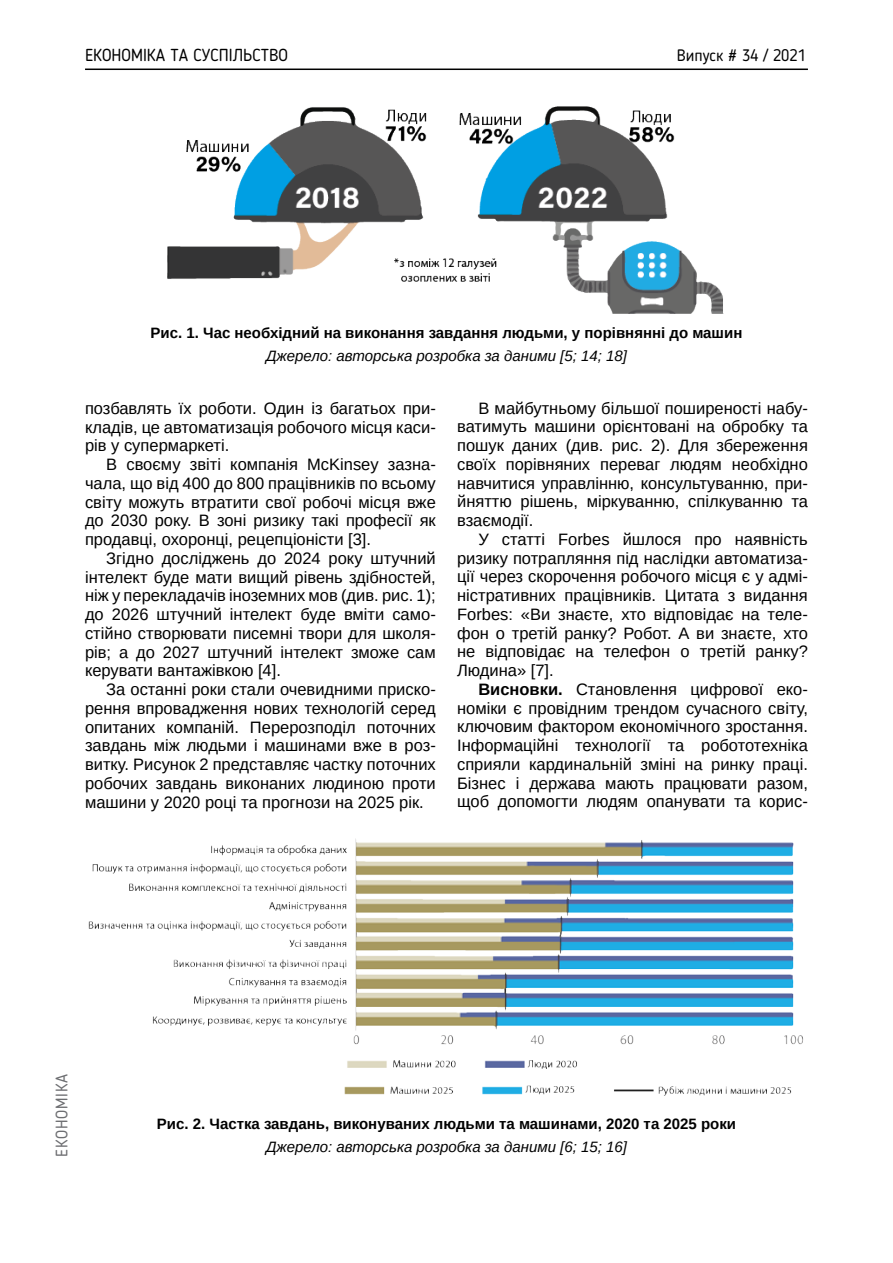
<style>
.page{position:relative;width:893px;height:1263px;background:#fff}
.page>*{position:absolute;margin:0;border:0;box-sizing:border-box;transform-origin:0 0}
.t1{font:17.25px "Blogger Sans";color:#000}
.t2{font:16.5px/18.8px "Arimo";color:#000;text-align:justify}
.t3{font:16.5px "Blogger Sans";color:#000}
.t4{font:16.5px "Blogger Sans";letter-spacing:.05em;color:#6d6e71}
.t5{font:700 15px "Arimo";color:#000}
.t6{font:italic 15px "Arimo";color:#000}
.s1{font-weight:700}
</style>
<div class="page">
<hr style="left:85px;top:69px;width:723px;height:1px;background:#000">
<img style="left:168px;top:106px;width:555px;height:208px">
<img style="left:88px;top:839px;width:716px;height:257px">
<p class="t1" style="left:85px;top:45px;width:204px">ЕКОНОМІКА ТА СУСПІЛЬСТВО</p>
<p class="t3" style="left:677px;top:45px;width:131px">Випуск # 34 / 2021</p>
<p class="t5" style="left:151px;top:322px;width:593px">Рис. 1. Час необхідний на виконання завдання людьми, у порівнянні до машин</p>
<p class="t6" style="left:266px;top:345px;width:362px">Джерело: авторська розробка за даними [5; 14; 18]</p>
<p class="t2" style="left:85px;top:399px;width:352px">позбавлять їх роботи. Один із багатьох при&shy;кладів, це автоматизація робочого місця каси&shy;рів у супермаркеті.</p>
<p class="t2" style="left:85px;top:455px;width:352px;text-indent:21px">В своєму звіті компанія McKinsey зазна&shy;чала, що від 400 до 800 працівників по всьому світу можуть втратити свої робочі місця вже до 2030 року. В зоні ризику такі професії як продавці, охоронці, рецепціоністи [3].</p>
<p class="t2" style="left:85px;top:549px;width:352px;text-indent:21px">Згідно досліджень до 2024 року штучний інтелект буде мати вищий рівень здібностей, ніж у перекладачів іноземних мов (див. рис. 1); до 2026 штучний інтелект буде вміти само&shy;стійно створювати писемні твори для школя&shy;рів; а до 2027 штучний інтелект зможе сам керувати вантажівкою [4].</p>
<p class="t2" style="left:85px;top:680px;width:352px;text-indent:21px">За останні роки стали очевидними приско&shy;рення впровадження нових технологій серед опитаних компаній. Перерозподіл поточних завдань між людьми і машинами вже в роз&shy;витку. Рисунок 2 представляє частку поточних робочих завдань виконаних людиною проти машини у 2020 році та прогнози на 2025 рік.</p>
<p class="t2" style="left:457px;top:399px;width:352px;text-indent:21px">В майбутньому більшої поширеності набу&shy;ватимуть машини орієнтовані на обробку та пошук даних (див. рис. 2). Для збереження своїх порівняних переваг людям необхідно навчитися управлінню, консультуванню, при&shy;йняттю рішень, міркуванню, спілкуванню та взаємодії.</p>
<p class="t2" style="left:457px;top:530px;width:352px;text-indent:21px">У статті Forbes йшлося про наявність ризику потрапляння під наслідки автоматиза&shy;ції через скорочення робочого місця є у адмі&shy;ністративних працівників. Цитата з видання Forbes: «Ви знаєте, хто відповідає на теле&shy;фон о третій ранку? Робот. А ви знаєте, хто не відповідає на телефон о третій ранку?<br>Людина» [7].</p>
<p class="t2" style="left:457px;top:680px;width:352px;text-indent:21px"><span class="s1">Висновки.</span> Становлення цифрової еко&shy;номіки є провідним трендом сучасного світу, ключовим фактором економічного зростання.<br>Інформаційні технології та робототехніка сприяли кардинальній зміні на ринку праці.<br>Бізнес і держава мають працювати разом, щоб допомогти людям опанувати та корис-</p>
<p class="t4" style="left:52px;top:1157px;width:85px;rotate:-90deg">ЕКОНОМІКА</p>
<p class="t5" style="left:157px;top:1114px;width:581px">Рис. 2. Частка завдань, виконуваних людьми та машинами, 2020 та 2025 роки</p>
<p class="t6" style="left:266px;top:1137px;width:362px">Джерело: авторська розробка за даними [6; 15; 16]</p>
</div>
